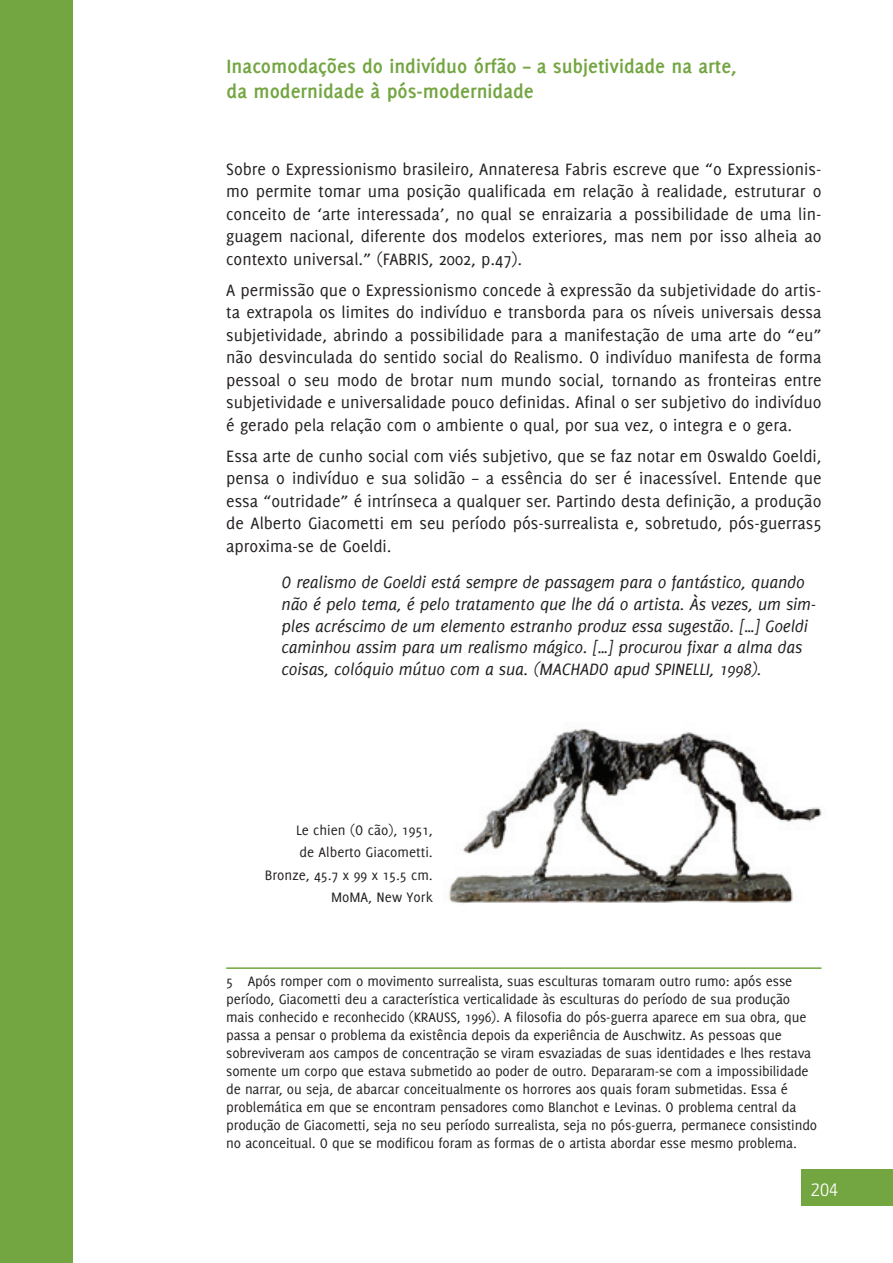
<style>
.page{position:relative;width:893px;height:1263px;background:#fff}
.page>*{position:absolute;margin:0;border:0;box-sizing:border-box;transform-origin:0 0}
.t1{font:700 21px/25.2px "Delicious";color:#73a541}
.t2{font:300 21px "Yanone Kaffeesatz";color:#fff}
.t3{font:18px/22.5px "Delicious";color:#231f20;text-align:justify}
.t4{font:italic 18px/21.6px "Delicious";letter-spacing:-.01em;color:#231f20}
.t5{font:15px/18px "Delicious";letter-spacing:-.01em;color:#231f20}
</style>
<div class="page">
<div style="left:0;top:0;width:72px;height:1263px;background:#73a541"></div>
<div style="left:802px;top:1170px;width:91px;height:36px;background:#73a541"></div>
<hr style="left:226px;top:967px;width:595px;height:2px;background:#73a541">
<img style="left:449px;top:728px;width:373px;height:176px">
<p class="t1" style="left:227px;top:53px;width:512px">Inacomodações do indivíduo órfão – a subjetividade na arte, da modernidade à pós-modernidade</p>
<p class="t3" style="left:226px;top:158px;width:597px">Sobre o Expressionismo brasileiro, Annateresa Fabris escreve que “o Expressionis&shy;mo permite tomar uma posição qualificada em relação à realidade, estruturar o conceito de ‘arte interessada’, no qual se enraizaria a possibilidade de uma lin&shy;guagem nacional, diferente dos modelos exteriores, mas nem por isso alheia ao contexto universal.” (FABRIS, 2002, p.47).</p>
<p class="t3" style="left:226px;top:279px;width:597px">A permissão que o Expressionismo concede à expressão da subjetividade do artis&shy;ta extrapola os limites do indivíduo e transborda para os níveis universais dessa subjetividade, abrindo a possibilidade para a manifestação de uma arte do “eu” não desvinculada do sentido social do Realismo. O indivíduo manifesta de forma pessoal o seu modo de brotar num mundo social, tornando as fronteiras entre subjetividade e universalidade pouco definidas. Afinal o ser subjetivo do indivíduo é gerado pela relação com o ambiente o qual, por sua vez, o integra e o gera.</p>
<p class="t3" style="left:226px;top:445px;width:597px">Essa arte de cunho social com viés subjetivo, que se faz notar em Oswaldo Goeldi, pensa o indivíduo e sua solidão – a essência do ser é inacessível. Entende que essa “outridade” é intrínseca a qualquer ser. Partindo desta definição, a produção de Alberto Giacometti em seu período pós-surrealista e, sobretudo, pós-guerras5 aproxima-se de Goeldi.</p>
<p class="t4" style="left:281px;top:572px;width:536px">O realismo de Goeldi está sempre de passagem para o fantástico, quando não é pelo tema, é pelo tratamento que lhe dá o artista. Às vezes, um sim&shy;ples acréscimo de um elemento estranho produz essa sugestão. […] Goeldi caminhou assim para um realismo mágico. […] procurou fixar a alma das coisas, colóquio mútuo com a sua. (MACHADO apud SPINELLI, 1998).</p>
<p class="t5" style="left:265px;top:818px;width:169px;line-height:22.5px;text-align:right">Le chien (O cão), 1951,<br>de Alberto Giacometti.<br>Bronze, 45.7 x 99 x 15.5 cm.<br>MoMA, New York</p>
<p class="t5" style="left:226px;top:972px;width:592px">5 Após romper com o movimento surrealista, suas esculturas tomaram outro rumo: após esse período, Giacometti deu a característica verticalidade às esculturas do período de sua produção mais conhecido e reconhecido (KRAUSS, 1996). A filosofia do pós-guerra aparece em sua obra, que passa a pensar o problema da existência depois da experiência de Auschwitz. As pessoas que sobreviveram aos campos de concentração se viram esvaziadas de suas identidades e lhes restava somente um corpo que estava submetido ao poder de outro. Depararam-se com a impossibilidade de narrar, ou seja, de abarcar conceitualmente os horrores aos quais foram submetidas. Essa é problemática em que se encontram pensadores como Blanchot e Levinas. O problema central da produção de Giacometti, seja no seu período surrealista, seja no pós-guerra, permanece consistindo no aconceitual. O que se modificou foram as formas de o artista abordar esse mesmo problema.</p>
<p class="t2" style="left:811px;top:1176px;width:29px">204</p>
</div>
